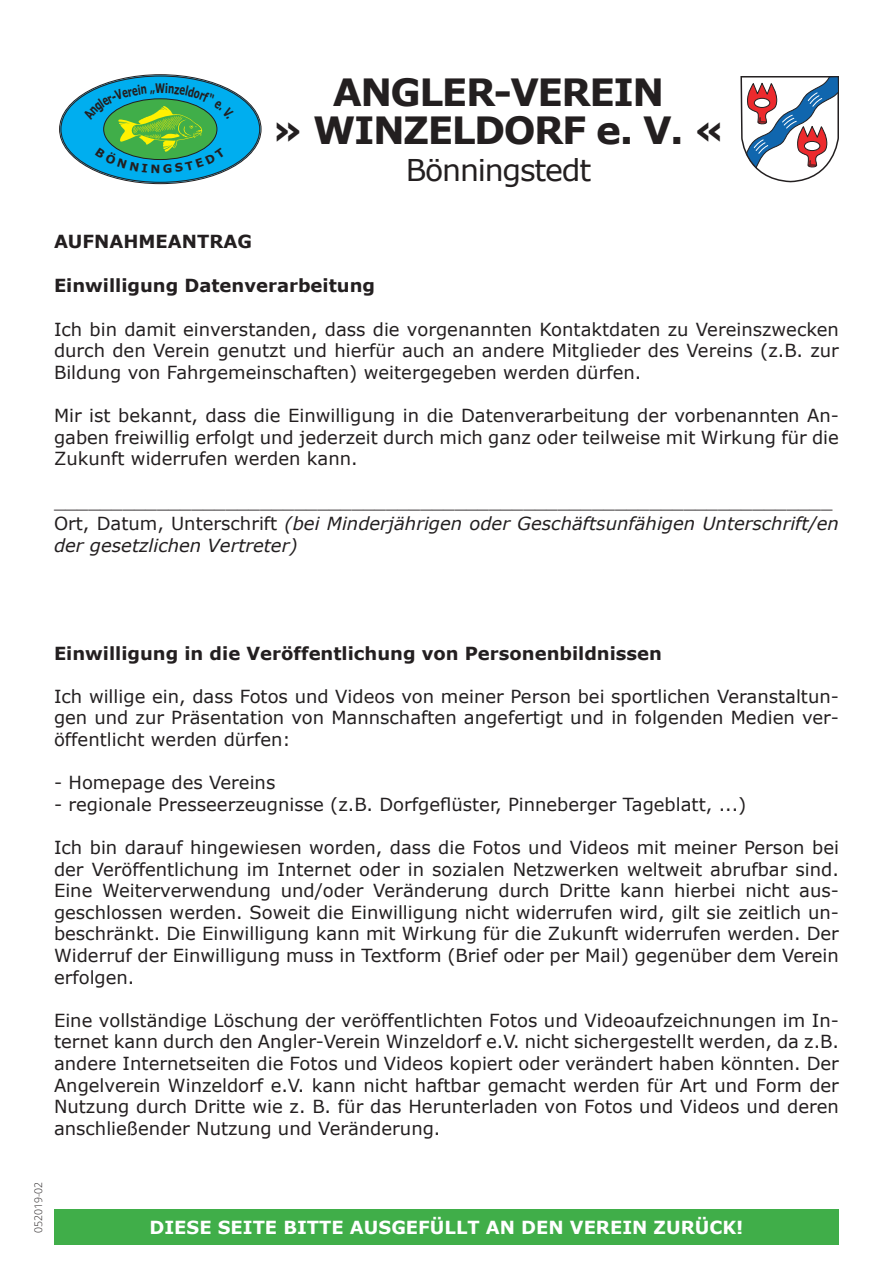
<style>
.page{position:relative;width:893px;height:1263px;background:#fff}
.page>*{position:absolute;margin:0;border:0;box-sizing:border-box;transform-origin:0 0}
.t1{font:700 37.5px/37.5px "Verdana";letter-spacing:-.04em;color:#231f20;text-align:center}
.t2{font:30px "Verdana";letter-spacing:-.04em;color:#231f20}
.t3{font:18px/21.6px "Verdana";color:#231f20;text-align:justify}
.t4{font:700 18px "Verdana";color:#231f20}
.t5{font:700 18px "Verdana";color:#fff}
.t6{font:700 13.2px "Verdana";color:#231f20;scale:.67 1}
.t7{font:300 10.5px "Open Sans";color:#231f20}
.s1{font-style:italic}
</style>
<div class="page">
<svg style="left:60px;top:75px;width:201px;height:108px;background:#069dd5"></svg>
<svg style="left:740px;top:76px;width:99px;height:106px"></svg>
<div style="left:54px;top:1209px;width:785px;height:35px;background:#40ae49"></div>
<svg style="left:83px;top:83px;width:151px;height:90px;background:#2bafa3"></svg>
<p class="t6" style="left:155px;top:79px;width:16px">W</p>
<h1 class="t1" style="left:272px;top:73px;width:455px">ANGLER-VEREIN<br>» WINZELDORF e. V. «</h1>
<h2 class="t2" style="left:406px;top:149px;width:187px">Bönningstedt</h2>
<p class="t4" style="left:54px;top:229px;width:200px">AUFNAHMEANTRAG</p>
<p class="t4" style="left:54px;top:273px;width:323px">Einwilligung Datenverarbeitung</p>
<p class="t3" style="left:54px;top:318px;width:786px">Ich bin damit einverstanden, dass die vorgenannten Kontaktdaten zu Vereinszwecken durch den Verein genutzt und hierfür auch an andere Mitglieder des Vereins (z.B. zur Bildung von Fahrgemeinschaften) weitergegeben werden dürfen.</p>
<p class="t3" style="left:54px;top:404px;width:786px">Mir ist bekannt, dass die Einwilligung in die Datenverarbeitung der vorbenannten An&shy;gaben freiwillig erfolgt und jederzeit durch mich ganz oder teilweise mit Wirkung für die Zukunft widerrufen werden kann.</p>
<p class="t3" style="left:54px;top:491px;width:786px;text-align:left">____________________________________________________________________<br>Ort, Datum, Unterschrift <span class="s1">(bei Minderjährigen oder Geschäftsunfähigen Unterschrift/en der gesetzlichen Vertreter)</span></p>
<p class="t4" style="left:54px;top:640px;width:610px">Einwilligung in die Veröffentlichung von Personenbildnissen</p>
<p class="t3" style="left:54px;top:685px;width:786px">Ich willige ein, dass Fotos und Videos von meiner Person bei sportlichen Veranstaltun&shy;gen und zur Präsentation von Mannschaften angefertigt und in folgenden Medien ver&shy;öffentlicht werden dürfen:</p>
<p class="t3" style="left:54px;top:772px;width:223px">- Homepage des Vereins</p>
<p class="t3" style="left:54px;top:793px;width:694px">- regionale Presseerzeugnisse (z.B. Dorfgeflüster, Pinneberger Tageblatt, ...)</p>
<p class="t3" style="left:54px;top:836px;width:786px">Ich bin darauf hingewiesen worden, dass die Fotos und Videos mit meiner Person bei der Veröffentlichung im Internet oder in sozialen Netzwerken weltweit abrufbar sind.<br>Eine Weiterverwendung und/oder Veränderung durch Dritte kann hierbei nicht aus&shy;geschlossen werden. Soweit die Einwilligung nicht widerrufen wird, gilt sie zeitlich un&shy;beschränkt. Die Einwilligung kann mit Wirkung für die Zukunft widerrufen werden. Der Widerruf der Einwilligung muss in Textform (Brief oder per Mail) gegenüber dem Verein erfolgen.</p>
<p class="t3" style="left:54px;top:1009px;width:786px">Eine vollständige Löschung der veröffentlichten Fotos und Videoaufzeichnungen im In&shy;ternet kann durch den Angler-Verein Winzeldorf e.V. nicht sichergestellt werden, da z.B. andere Internetseiten die Fotos und Videos kopiert oder verändert haben könnten. Der Angelverein Winzeldorf e.V. kann nicht haftbar gemacht werden für Art und Form der Nutzung durch Dritte wie z. B. für das Herunterladen von Fotos und Videos und deren anschließender Nutzung und Veränderung.</p>
<p class="t7" style="left:31px;top:1233px;width:53px;rotate:-90deg">052019-02</p>
<p class="t5" style="left:149px;top:1214px;width:595px">DIESE SEITE BITTE AUSGEFÜLLT AN DEN VEREIN ZURÜCK!</p>
</div>
